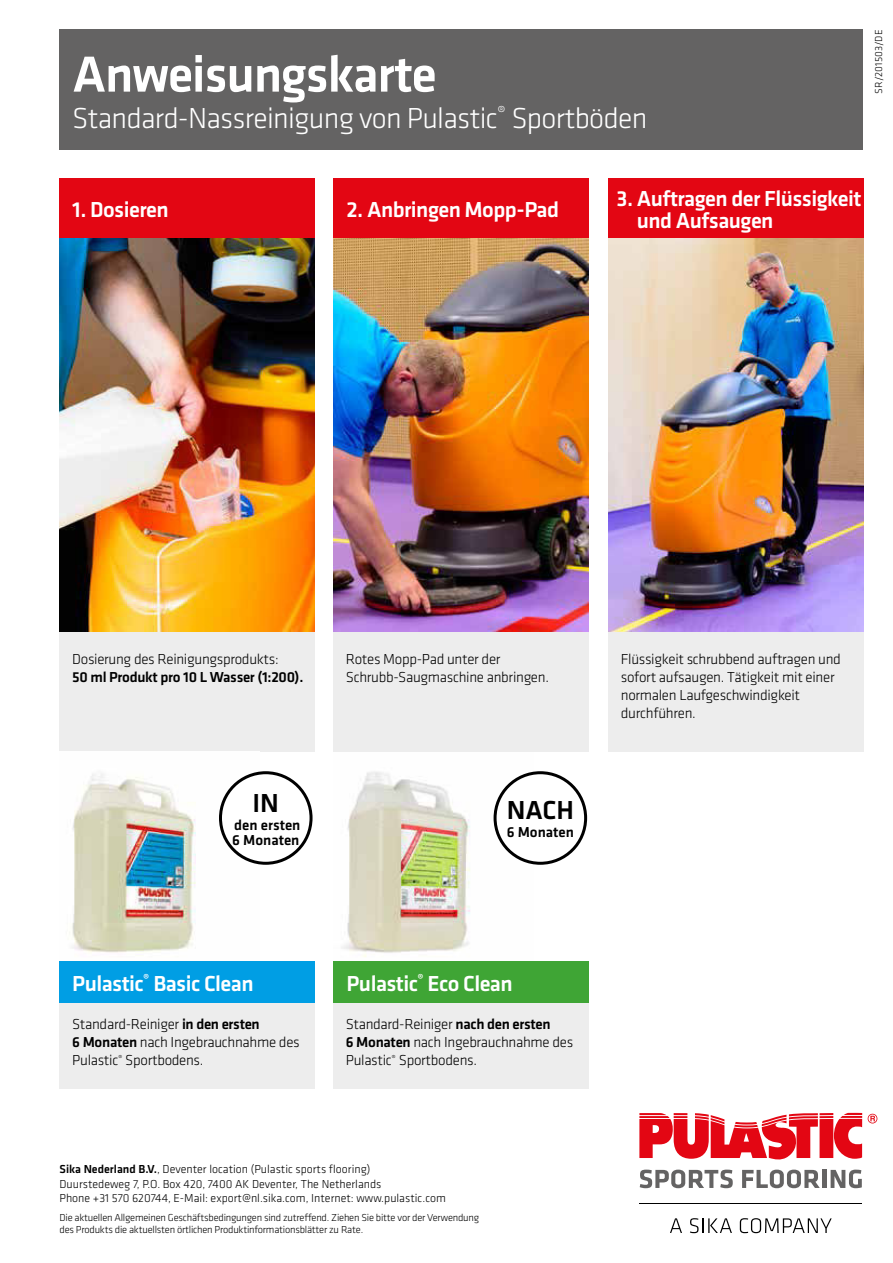
<style>
.page{position:relative;width:893px;height:1263px;background:#fff}
.page>*{position:absolute;margin:0;border:0;box-sizing:border-box;transform-origin:0 0}
.t1{font:500 52.5px "Klavika";letter-spacing:-.025em;color:#fff}
.t2{font:300 30px "Klavika";letter-spacing:-.025em;color:#fff}
.t3{font:500 27px "Klavika";color:#000}
.t4{font:500 22.5px/22.5px "Klavika";letter-spacing:-.025em;color:#fff}
.t5{font:300 15px/18px "Klavika";letter-spacing:-.02em;color:#000}
.t6{font:500 15px "Klavika";letter-spacing:-.02em;color:#000}
.t7{font:500 15px/15px "Klavika";color:#000}
.t8{font:300 12px/14.4px "Klavika";color:#000}
.t9{font:300 10.5px/12.6px "Klavika";letter-spacing:-.02em;color:#000}
.t10{font:300 10.5px "Klavika";color:#000}
.s1{font-weight:500}
</style>
<div class="page">
<img style="left:341px;top:771px;width:193px;height:186px">
<div style="left:60px;top:30px;width:803px;height:120px;background:#646363"></div>
<div style="left:60px;top:180px;width:255px;height:572px;background:#ededed"></div>
<div style="left:608px;top:180px;width:255px;height:572px;background:#ededed"></div>
<div style="left:334px;top:180px;width:255px;height:572px;background:#ededed"></div>
<div style="left:60px;top:179px;width:255px;height:59px;background:#e30613"></div>
<div style="left:334px;top:179px;width:255px;height:59px;background:#e30613"></div>
<div style="left:608px;top:179px;width:255px;height:59px;background:#e30613"></div>
<img style="left:60px;top:238px;width:255px;height:393px">
<img style="left:334px;top:238px;width:255px;height:393px">
<img style="left:608px;top:238px;width:255px;height:393px">
<img style="left:69px;top:771px;width:190px;height:182px">
<div style="left:60px;top:961px;width:255px;height:42px;background:#009ee4"></div>
<div style="left:334px;top:961px;width:255px;height:42px;background:#3fa535"></div>
<div style="left:60px;top:1003px;width:255px;height:86px;background:#ededed"></div>
<div style="left:333px;top:1003px;width:255px;height:86px;background:#ededed"></div>
<div style="left:220px;top:773px;width:91px;height:90px;background:#fff;border-radius:50%"></div>
<div style="left:219px;top:771px;width:94px;height:94px;border:3px solid #000;border-radius:50%"></div>
<div style="left:495px;top:773px;width:91px;height:90px;background:#fff;border-radius:50%"></div>
<div style="left:494px;top:771px;width:93px;height:94px;border:3px solid #000;border-radius:50%"></div>
<hr style="left:639px;top:1203px;width:223px;height:1px;background:#000">
<svg style="left:670px;top:1218px;width:12px;height:15px"></svg>
<svg style="left:690px;top:1218px;width:42px;height:15px"></svg>
<svg style="left:740px;top:1218px;width:92px;height:15px"></svg>
<svg style="left:868px;top:1114px;width:9px;height:9px"></svg>
<svg style="left:639px;top:1113px;width:223px;height:47px"></svg>
<svg style="left:640px;top:1169px;width:93px;height:19px"></svg>
<svg style="left:742px;top:1169px;width:78px;height:19px"></svg>
<hr style="left:822px;top:1170px;width:4px;height:18px;background:#646363">
<svg style="left:831px;top:1169px;width:31px;height:19px"></svg>
<h1 class="t1" style="left:72px;top:52px;width:366px">Anweisungskarte</h1>
<h2 class="t2" style="left:72px;top:105px;width:576px">Standard-Nassreinigung von Pulastic<sup>®</sup> Sportböden</h2>
<p class="t10" style="left:874px;top:94px;width:65px;rotate:-90deg">SR/201503/DE</p>
<h3 class="t4" style="left:72px;top:199px;width:98px">1. Dosieren</h3>
<h3 class="t4" style="left:347px;top:199px;width:214px">2. Anbringen Mopp-Pad</h3>
<h3 class="t4" style="left:637px;top:188px;width:226px;text-indent:-20px">3. Auftragen der Flüssigkeit und Aufsaugen</h3>
<p class="t5" style="left:72px;top:651px;width:208px">Dosierung des Reinigungsprodukts:</p>
<p class="t6" style="left:72px;top:670px;width:233px">50 ml Produkt pro 10 L Wasser (1:200).</p>
<h3 class="t3" style="left:253px;top:791px;width:28px">IN</h3>
<p class="t7" style="left:232px;top:818px;width:70px">den ersten<br>6 Monaten</p>
<p class="t5" style="left:346px;top:651px;width:205px">Rotes Mopp-Pad unter der<br>Schrubb-Saugmaschine anbringen.</p>
<p class="t5" style="left:621px;top:651px;width:222px">Flüssigkeit schrubbend auftragen und sofort aufsaugen. Tätigkeit mit einer normalen Laufgeschwindigkeit durchführen.</p>
<h3 class="t3" style="left:507px;top:798px;width:69px">NACH</h3>
<p class="t7" style="left:507px;top:825px;width:69px">6 Monaten</p>
<h3 class="t4" style="left:72px;top:973px;width:183px">Pulastic<sup>®</sup> Basic Clean</h3>
<h3 class="t4" style="left:347px;top:973px;width:168px">Pulastic<sup>®</sup> Eco Clean</h3>
<p class="t5" style="left:72px;top:1016px;width:229px">Standard-Reiniger <span class="s1">in den ersten<br>6 Monaten</span> nach Ingebrauchnahme des<br>Pulastic<sup>®</sup> Sportbodens.</p>
<p class="t5" style="left:346px;top:1016px;width:229px">Standard-Reiniger <span class="s1">nach den ersten<br>6 Monaten</span> nach Ingebrauchnahme des<br>Pulastic<sup>®</sup> Sportbodens.</p>
<p class="t8" style="left:60px;top:1163px;width:388px"><span class="s1">Sika Nederland B.V.</span>, Deventer location (Pulastic sports looring)<br>Duurstedeweg 7, P.O. Box 420, 7400 AK Deventer, The Netherlands<br>Phone +31 570 620744, E-Mail: export@nl.sika.com, Internet: www.pulastic.com</p>
<p class="t9" style="left:60px;top:1211px;width:421px">Die aktuellen Allgemeinen Geschäftsbedingungen sind zutrefend. Ziehen Sie bitte vor der Verwendung des Produkts die aktuellsten örtlichen Produktinformationsblätter zu Rate.</p>
</div>
